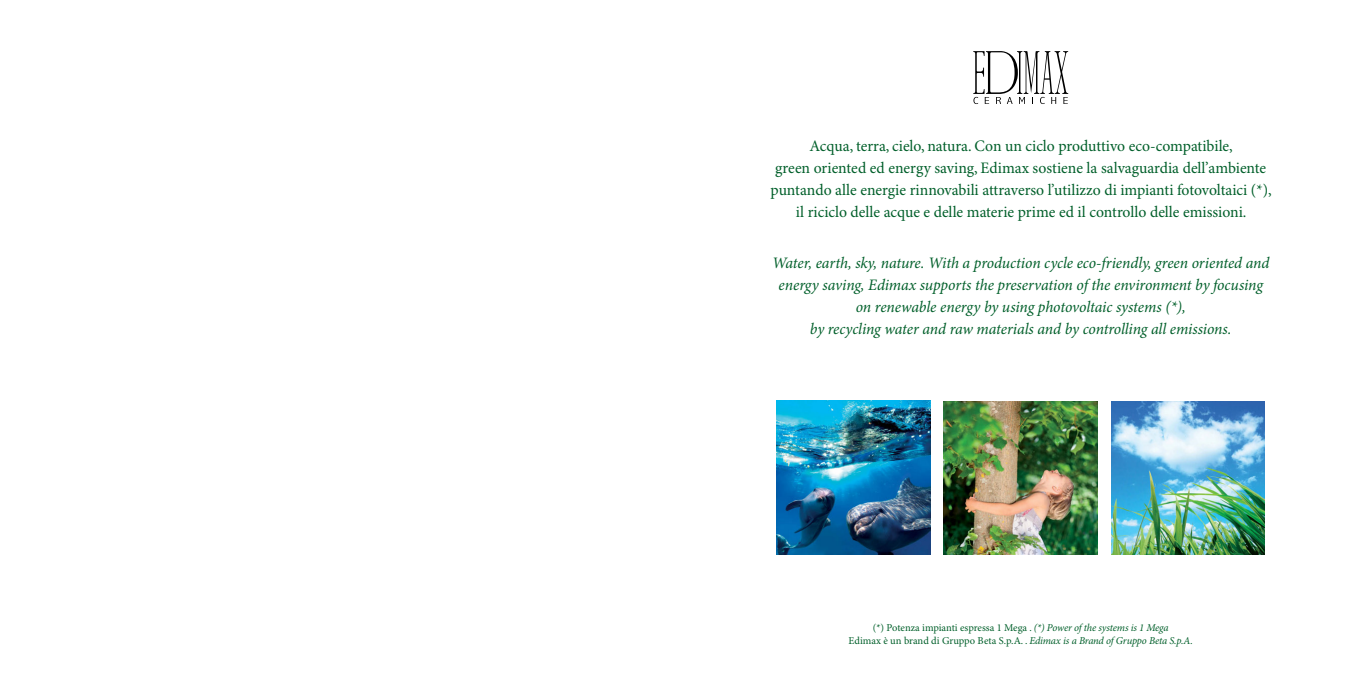
<style>
.page{position:relative;width:1361px;height:681px;background:#fff}
.page>*{position:absolute;margin:0;border:0;box-sizing:border-box;transform-origin:0 0}
.t1{font:16px/22px "Minion Pro";color:#005f2a;text-align:center}
.t2{font:italic 16px/22px "Minion Pro";letter-spacing:-.01em;color:#005f2a;text-align:center}
.t3{font:10.5px/13.2px "Minion Pro";color:#005f2a;text-align:center}
.s1{font-style:italic}
</style>
<div class="page">
<img style="left:943px;top:401px;width:154px;height:153px">
<img style="left:1111px;top:401px;width:154px;height:153px">
<img style="left:777px;top:400px;width:153px;height:154px">
<svg style="left:973px;top:51px;width:95px;height:53px"></svg>
<p class="t1" style="left:770px;top:135px;width:502px">Acqua, terra, cielo, natura. Con un ciclo produttivo eco-compatibile,<br>green oriented ed energy saving, Edimax sostiene la salvaguardia dell’ambiente puntando alle energie rinnovabili attraverso l’utilizzo di impianti fotovoltaici (*), il riciclo delle acque e delle materie prime ed il controllo delle emissioni.</p>
<p class="t2" style="left:772px;top:251px;width:499px">Water, earth, sky, nature. With a production cycle eco-friendly, green oriented and energy saving, Edimax supports the preservation of the environment by focusing on renewable energy by using photovoltaic systems (*),<br>by recycling water and raw materials and by controlling all emissions.</p>
<p class="t3" style="left:848px;top:621px;width:346px">(*) Potenza impianti espressa 1 Mega . <span class="s1">(*) Power of the systems is 1 Mega<br></span>Edimax è un brand di Gruppo Beta S.p.A. . <span class="s1">Edimax is a Brand of Gruppo Beta S.p.A.</span></p>
</div>
